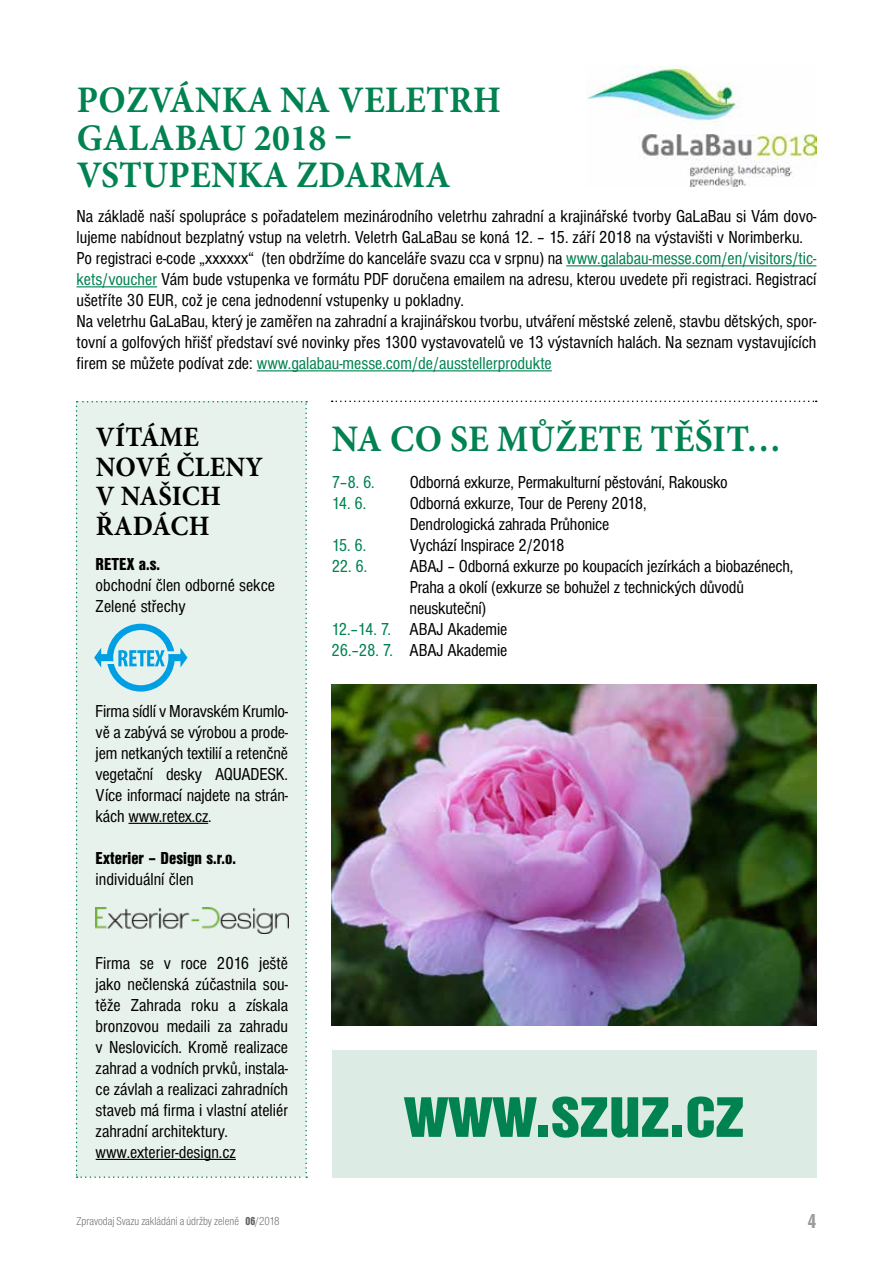
<style>
.page{position:relative;width:893px;height:1263px;background:#fff}
.page>*{position:absolute;margin:0;border:0;box-sizing:border-box;transform-origin:0 0}
.t1{font:900 condensed 77.55px "Nimbus Sans DCE";color:#008251;scale:1.05 1}
.t2{font:700 37.5px/37.5px "Minion Pro";letter-spacing:.01em;color:#008251;scale:.95 1}
.t3{font:700 28.05px/29.7px "Minion Pro";letter-spacing:.01em;color:#000;scale:.95 1}
.t4{font:900 condensed 21px "Nimbus Sans DCE";color:#9d9d9c;scale:.95 1}
.t5{font:condensed 18px/21px "Nimbus Sans DCE";color:#000}
.t6{font:900 condensed 18px "Nimbus Sans DCE";color:#000;scale:1.05 1}
.t7{font:condensed 18px "Nimbus Sans DCE";color:#008251}
.t8{font:300 condensed 12px "Nimbus Sans DCE";color:#646363;scale:.95 1}
.s1{color:#008251}
.s2{font-weight:900}
</style>
<div class="page">
<hr style="left:566px;top:265px;width:250px;height:1px;background:#008251">
<hr style="left:77px;top:286px;width:80px;height:1px;background:#008251">
<hr style="left:257px;top:370px;width:295px;height:1px;background:#008251">
<img style="left:587px;top:66px;width:229px;height:121px">
<div style="left:76px;top:401px;width:231px;height:777px;background:#e8f2ed"></div>
<img style="left:332px;top:684px;width:484px;height:342px">
<img style="left:96px;top:907px;width:192px;height:26px">
<div style="left:332px;top:1050px;width:484px;height:128px;background:#dcebe3"></div>
<svg style="left:332px;top:401px;width:485px;height:1px"></svg>
<h2 class="t2" style="left:77px;top:81px;width:448px">POZVÁNKA NA VELETRH<br>GALABAU 2018 –<br>VSTUPENKA ZDARMA</h2>
<p class="t5" style="left:77px;top:206px;width:741px">Na základě naší spolupráce s pořadatelem mezinárodního veletrhu zahradní a krajinářské tvorby GaLaBau si Vám dovo&shy;lujeme nabídnout bezplatný vstup na veletrh. Veletrh GaLaBau se koná 12. – 15. září 2018 na výstavišti v Norimberku.<br>Po registraci e-code „xxxxxx“ (ten obdržíme do kanceláře svazu cca v srpnu) na <span class="s1">www.galabau-messe.com/en/visitors/tic&shy;kets/voucher</span> Vám bude vstupenka ve formátu PDF doručena emailem na adresu, kterou uvedete při registraci. Registrací ušetříte 30 EUR, což je cena jednodenní vstupenky u pokladny.<br>Na veletrhu GaLaBau, který je zaměřen na zahradní a krajinářskou tvorbu, utváření městské zeleně, stavbu dětských, spor&shy;tovní a golfových hřišť představí své novinky přes 1300 vystavovatelů ve 13 výstavních halách. Na seznam vystavujících firem se můžete podívat zde: <span class="s1">www.galabau-messe.com/de/ausstellerprodukte</span></p>
<h3 class="t3" style="left:96px;top:422px;width:178px">VÍTÁME<br>NOVÉ ČLENY<br>V NAŠICH<br>ŘADÁCH</h3>
<p class="t6" style="left:96px;top:553px;width:63px">RETEX a.s.</p>
<p class="t5" style="left:96px;top:574px;width:181px">obchodní člen odborné sekce<br>Zelené střechy</p>
<p class="t5" style="left:96px;top:700px;width:194px;text-align:justify">Firma sídlí v Moravském Krumlo&shy;vě a zabývá se výrobou a prode&shy;jem netkaných textilií a retenčně vegetační desky AQUADESK.<br>Více informací najdete na strán&shy;kách www.retex.cz.</p>
<p class="t6" style="left:96px;top:847px;width:135px">Exterier – Design s.r.o.</p>
<p class="t5" style="left:96px;top:868px;width:100px">individuální člen</p>
<p class="t5" style="left:96px;top:952px;width:194px">Firma se v roce 2016 ještě jako nečlenská zúčastnila sou&shy;těže Zahrada roku a získala bronzovou medaili za zahradu v Neslovicích. Kromě realizace zahrad a vodních prvků, instala&shy;ce závlah a realizaci zahradních staveb má firma i vlastní ateliér zahradní architektury. www.exterier-design.cz</p>
<h2 class="t2" style="left:332px;top:420px;width:475px">NA CO SE MŮŽETE TĚŠIT…</h2>
<p class="t7" style="left:332px;top:472px;width:45px">7–8. 6.</p>
<p class="t5" style="left:410px;top:471px;width:320px">Odborná exkurze, Permakulturní pěstování, Rakousko</p>
<p class="t7" style="left:332px;top:493px;width:36px">14. 6.</p>
<p class="t5" style="left:410px;top:492px;width:238px">Odborná exkurze, Tour de Pereny 2018,<br>Dendrologická zahrada Průhonice</p>
<p class="t7" style="left:332px;top:535px;width:36px">15. 6.</p>
<p class="t5" style="left:410px;top:535px;width:156px">Vychází Inspirace 2/2018</p>
<p class="t7" style="left:332px;top:556px;width:37px">22. 6.</p>
<p class="t5" style="left:410px;top:556px;width:385px">ABAJ – Odborná exkurze po koupacích jezírkách a biobazénech,</p>
<p class="t5" style="left:410px;top:577px;width:336px">Praha a okolí (exkurze se bohužel z technických důvodů</p>
<p class="t5" style="left:410px;top:598px;width:78px">neuskuteční)</p>
<p class="t5" style="left:332px;top:619px;width:177px"><span class="s1">12.–14. 7.</span> ABAJ Akademie</p>
<p class="t5" style="left:332px;top:640px;width:177px"><span class="s1">26.–28. 7.</span> ABAJ Akademie</p>
<h1 class="t1" style="left:404px;top:1068px;width:325px">www.szuz.cz</h1>
<p class="t8" style="left:77px;top:1214px;width:215px">Zpravodaj Svazu zakládání a údržby zeleně <span class="s2">06</span>/2018</p>
<p class="t4" style="left:808px;top:1210px;width:11px">4</p>
</div>
